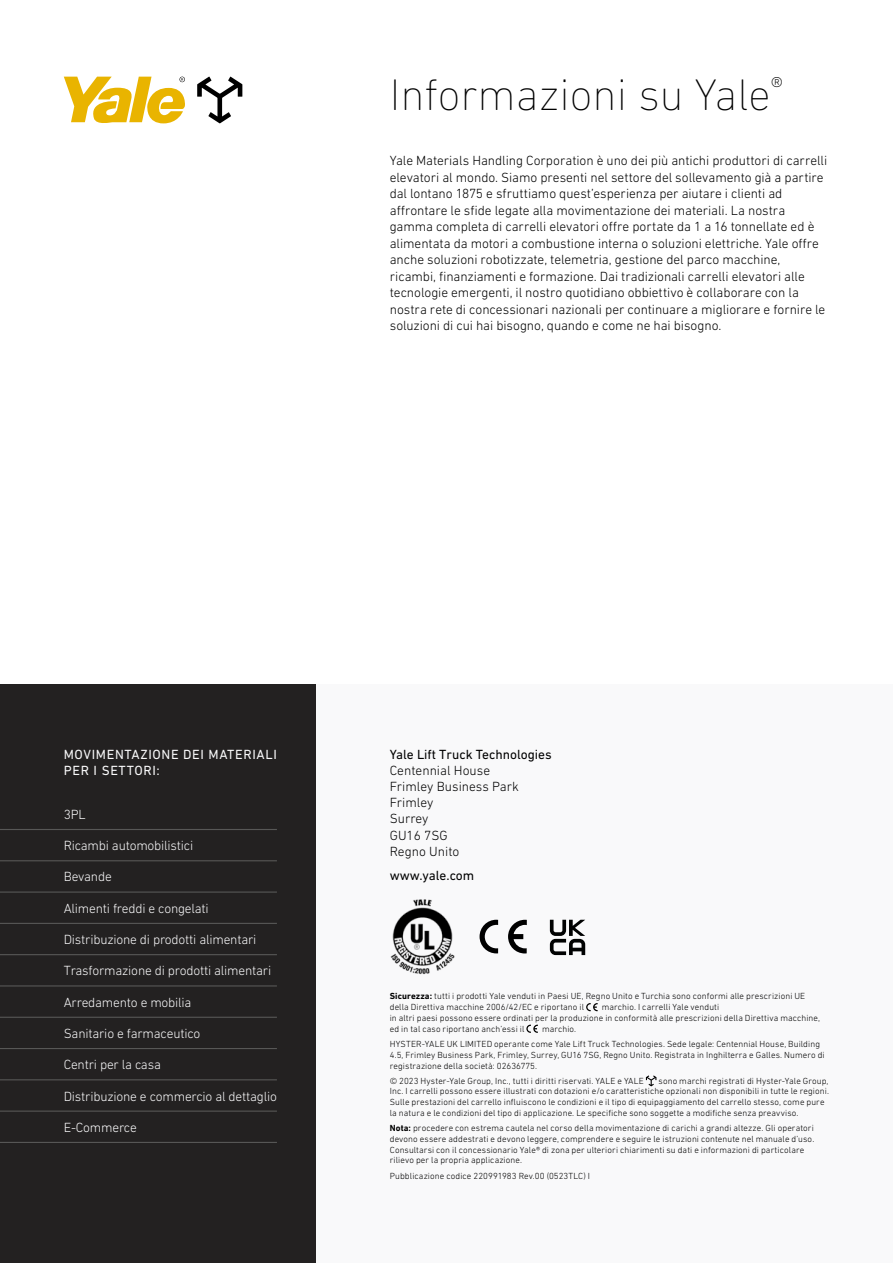
<style>
.page{position:relative;width:893px;height:1263px;background:#fff}
.page>*{position:absolute;margin:0;border:0;box-sizing:border-box;transform-origin:0 0}
.t1{font:200 45px "DIN Next LT Pro";color:#000}
.t2{font:300 13.5px/16.5px "DIN Next LT Pro";letter-spacing:-.005em;color:#000}
.t3{font:300 13.5px "DIN Next LT Pro";letter-spacing:-.015em;color:#f9f9fa}
.t4{font:13.5px/16.2px "DIN Next LT Pro";letter-spacing:.05em;color:#f9f9fa}
.t5{font:13.5px "DIN Next LT Pro";color:#000}
.t6{font:300 9px/10.8px "DIN Next LT Pro";letter-spacing:.01em;color:#000}
.s1{font-weight:700}
</style>
<div class="page">
<div style="left:0;top:685px;width:325px;height:578px;background:#232121"></div>
<div style="left:316px;top:685px;width:577px;height:578px;background:#f9f9fa"></div>
<hr style="left:0;top:923px;width:277px;height:1px;background:#575756">
<hr style="left:0;top:891px;width:277px;height:2px;background:#575756">
<hr style="left:0;top:860px;width:277px;height:1px;background:#575756">
<hr style="left:0;top:829px;width:277px;height:1px;background:#575756">
<hr style="left:0;top:954px;width:277px;height:1px;background:#575756">
<hr style="left:0;top:985px;width:277px;height:1px;background:#575756">
<hr style="left:0;top:1017px;width:277px;height:1px;background:#575756">
<hr style="left:0;top:1048px;width:277px;height:1px;background:#575756">
<hr style="left:0;top:1079px;width:277px;height:1px;background:#575756">
<hr style="left:0;top:1110px;width:277px;height:2px;background:#575756">
<hr style="left:0;top:1142px;width:277px;height:1px;background:#575756">
<svg style="left:586px;top:1003px;width:12px;height:8px"></svg>
<svg style="left:526px;top:1025px;width:12px;height:8px"></svg>
<svg style="left:646px;top:1075px;width:10px;height:11px"></svg>
<svg style="left:197px;top:77px;width:45px;height:46px"></svg>
<svg style="left:64px;top:77px;width:121px;height:46px"></svg>
<svg style="left:508px;top:920px;width:19px;height:33px"></svg>
<svg style="left:480px;top:920px;width:18px;height:33px"></svg>
<img style="left:390px;top:899px;width:65px;height:76px">
<svg style="left:550px;top:920px;width:35px;height:35px"></svg>
<h1 class="t1" style="left:390px;top:69px;width:395px">Informazioni su Yale<sup>®</sup></h1>
<p class="t2" style="left:390px;top:152px;width:439px">Yale Materials Handling Corporation è uno dei più antichi produttori di carrelli elevatori al mondo. Siamo presenti nel settore del sollevamento già a partire dal lontano 1875 e sfruttiamo quest’esperienza per aiutare i clienti ad affrontare le sfide legate alla movimentazione dei materiali. La nostra gamma completa di carrelli elevatori offre portate da 1 a 16 tonnellate ed è alimentata da motori a combustione interna o soluzioni elettriche. Yale offre anche soluzioni robotizzate, telemetria, gestione del parco macchine, ricambi, finanziamenti e formazione. Dai tradizionali carrelli elevatori alle tecnologie emergenti, il nostro quotidiano obbiettivo è collaborare con la nostra rete di concessionari nazionali per continuare a migliorare e fornire le soluzioni di cui hai bisogno, quando e come ne hai bisogno.</p>
<h2 class="t4" style="left:64px;top:746px;width:215px">MOVIMENTAZIONE DEI MATERIALI<br>PER I SETTORI:</h2>
<h2 class="t3" style="left:64px;top:806px;width:23px">3PL</h2>
<h2 class="t3" style="left:64px;top:838px;width:131px">Ricambi automobilistici</h2>
<h2 class="t3" style="left:64px;top:869px;width:50px">Bevande</h2>
<h2 class="t3" style="left:64px;top:900px;width:147px">Alimenti freddi e congelati</h2>
<h2 class="t3" style="left:64px;top:932px;width:194px">Distribuzione di prodotti alimentari</h2>
<h2 class="t3" style="left:64px;top:963px;width:209px">Trasformazione di prodotti alimentari</h2>
<h2 class="t3" style="left:64px;top:994px;width:129px">Arredamento e mobilia</h2>
<h2 class="t3" style="left:64px;top:1025px;width:138px">Sanitario e farmaceutico</h2>
<h2 class="t3" style="left:64px;top:1057px;width:99px">Centri per la casa</h2>
<h2 class="t3" style="left:64px;top:1088px;width:215px">Distribuzione e commercio al dettaglio</h2>
<h2 class="t3" style="left:64px;top:1119px;width:75px">E-Commerce</h2>
<h2 class="t5" style="left:390px;top:746px;width:163px">Yale Lift Truck Technologies</h2>
<h2 class="t2" style="left:390px;top:762px;width:131px">Centennial House<br>Frimley Business Park<br>Frimley<br>Surrey<br>GU16 7SG<br>Regno Unito</h2>
<h2 class="t5" style="left:390px;top:868px;width:86px">www.yale.com</h2>
<p class="t6" style="left:390px;top:991px;width:417px"><span class="s1">Sicurezza:</span> tutti i prodotti Yale venduti in Paesi UE, Regno Unito e Turchia sono conformi alle prescrizioni UE della Direttiva macchine 2006/42/EC e riportano il</p>
<p class="t6" style="left:390px;top:1002px;width:432px;text-indent:212px">marchio. I carrelli Yale venduti<br>in altri paesi possono essere ordinati per la produzione in conformità alle prescrizioni della Direttiva macchine, ed in tal caso riportano anch’essi il</p>
<p class="t6" style="left:390px;top:1021px;width:432px;line-height:15px;text-indent:152px">marchio.<br>HYSTER-YALE UK LIMITED operante come Yale Lift Truck Technologies. Sede legale: Centennial House, Building</p>
<p class="t6" style="left:390px;top:1049px;width:436px">4.5, Frimley Business Park, Frimley, Surrey, GU16 7SG, Regno Unito. Registrata in Inghilterra e Galles. Numero di registrazione della società: 02636775.</p>
<p class="t6" style="left:390px;top:1075px;width:256px">© 2023 Hyster-Yale Group, Inc., tutti i diritti riservati. YALE e YALE</p>
<p class="t6" style="left:390px;top:1075px;width:441px;text-indent:269px">sono marchi registrati di Hyster-Yale Group, Inc. I carrelli possono essere illustrati con dotazioni e/o caratteristiche opzionali non disponibili in tutte le regioni.<br>Sulle prestazioni del carrello influiscono le condizioni e il tipo di equipaggiamento del carrello stesso, come pure la natura e le condizioni del tipo di applicazione. Le specifiche sono soggette a modifiche senza preavviso.</p>
<p class="t6" style="left:390px;top:1122px;width:426px"><span class="s1">Nota:</span> procedere con estrema cautela nel corso della movimentazione di carichi a grandi altezze. Gli operatori devono essere addestrati e devono leggere, comprendere e seguire le istruzioni contenute nel manuale d’uso.<br>Consultarsi con il concessionario Yale® di zona per ulteriori chiarimenti su dati e informazioni di particolare rilievo per la propria applicazione.</p>
<p class="t6" style="left:390px;top:1170px;width:202px">Pubblicazione codice 220991983 Rev.00 (0523TLC) I</p>
</div>
